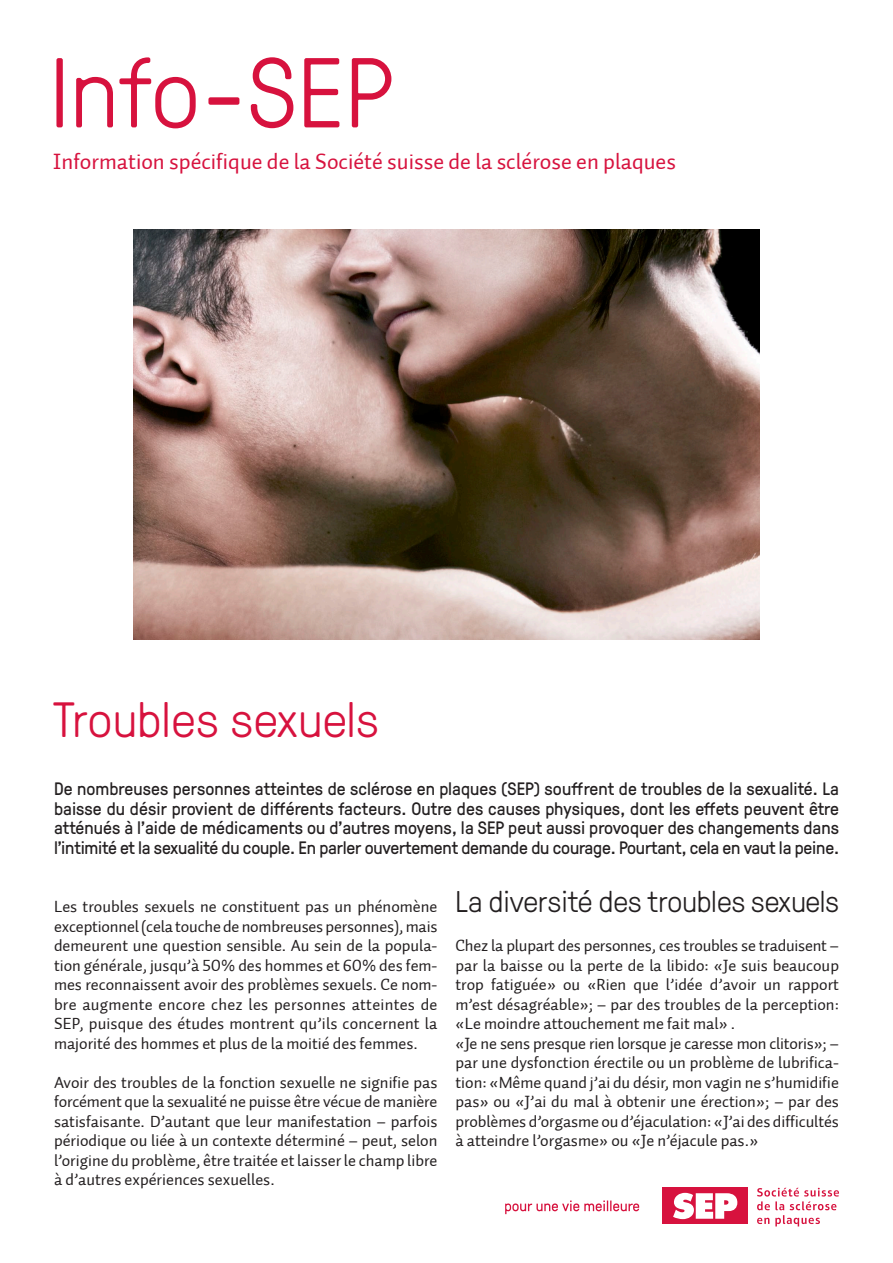
<style>
.page{position:relative;width:893px;height:1263px;background:#fff}
.page>*{position:absolute;margin:0;border:0;box-sizing:border-box;transform-origin:0 0}
.t1{font:300 99px "GT Pressura";letter-spacing:.01em;color:#d7123e}
.Titel_Infoblatt{font:300 49.5px "GT Pressura";letter-spacing:.01em;color:#d7123e}
.Fliesstext{font:300 30px "GT Pressura";color:#231f20}
.t2{font:22.5px "Auto 2 Regular LF";color:#d7123e}
.Untertitel{font:18px/19.5px "GT Pressura";letter-spacing:-.01em;color:#231f20;text-align:justify}
.Fliesstext-2{font:16.5px/19.5px "Auto 2 Regular LF";color:#231f20;text-align:justify}
</style>
<div class="page">
<div style="left:662px;top:1187px;width:86px;height:37px;background:#d7123e"></div>
<svg style="left:757px;top:1188px;width:82px;height:38px"></svg>
<svg style="left:673px;top:1193px;width:64px;height:26px"></svg>
<svg style="left:505px;top:1200px;width:134px;height:14px"></svg>
<img style="left:134px;top:230px;width:625px;height:409px">
<p class="t1" style="left:50px;top:22px;width:345px">Info-SEP</p>
<p class="t2" style="left:53px;top:148px;width:625px">Information spécifique de la Société suisse de la sclérose en plaques</p>
<p class="Titel_Infoblatt" style="left:53px;top:684px;width:327px">Troubles sexuels</p>
<p class="Untertitel" style="left:54px;top:778px;width:787px">De nombreuses personnes atteintes de sclérose en plaques (SEP) souffrent de troubles de la sexualité. La baisse du désir provient de différents facteurs. Outre des causes physiques, dont les effets peuvent être atténués à l’aide de médicaments ou d’autres moyens, la SEP peut aussi provoquer des changements dans l’intimité et la sexualité du couple. En parler ouvertement demande du courage. Pourtant, cela en vaut la peine.</p>
<p class="Fliesstext-2" style="left:54px;top:897px;width:385px">Les troubles sexuels ne constituent pas un phénomène exceptionnel (cela touche de nombreuses personnes), mais demeurent une question sensible. Au sein de la popula&shy;tion générale, jusqu’à 50% des hommes et 60% des fem&shy;mes reconnaissent avoir des problèmes sexuels. Ce nom&shy;bre augmente encore chez les personnes atteintes de SEP, puisque des études montrent qu’ils concernent la majorité des hommes et plus de la moitié des femmes.</p>
<p class="Fliesstext-2" style="left:54px;top:1072px;width:385px">Avoir des troubles de la fonction sexuelle ne signifie pas forcément que la sexualité ne puisse être vécue de manière satisfaisante. D’autant que leur manifestation – parfois périodique ou liée à un contexte déterminé – peut, selon l’origine du problème, être traitée et laisser le champ libre à d’autres expériences sexuelles.</p>
<p class="Fliesstext" style="left:455px;top:880px;width:385px">La diversité des troubles sexuels</p>
<p class="Fliesstext-2" style="left:455px;top:936px;width:385px">Chez la plupart des personnes, ces troubles se traduisent – par la baisse ou la perte de la libido: «Je suis beaucoup trop fatiguée» ou «Rien que l’idée d’avoir un rapport m’est désagréable»; – par des troubles de la perception: «Le moindre attouchement me fait mal» .</p>
<p class="Fliesstext-2" style="left:455px;top:1033px;width:385px">«Je ne sens presque rien lorsque je caresse mon clitoris»; – par une dysfonction érectile ou un problème de lubrifica&shy;tion: «Même quand j’ai du désir, mon vagin ne s’humidifie pas» ou «J’ai du mal à obtenir une érection»; – par des problèmes d’orgasme ou d’éjaculation: «J’ai des difficultés à atteindre l’orgasme» ou «Je n’éjacule pas.»</p>
</div>
